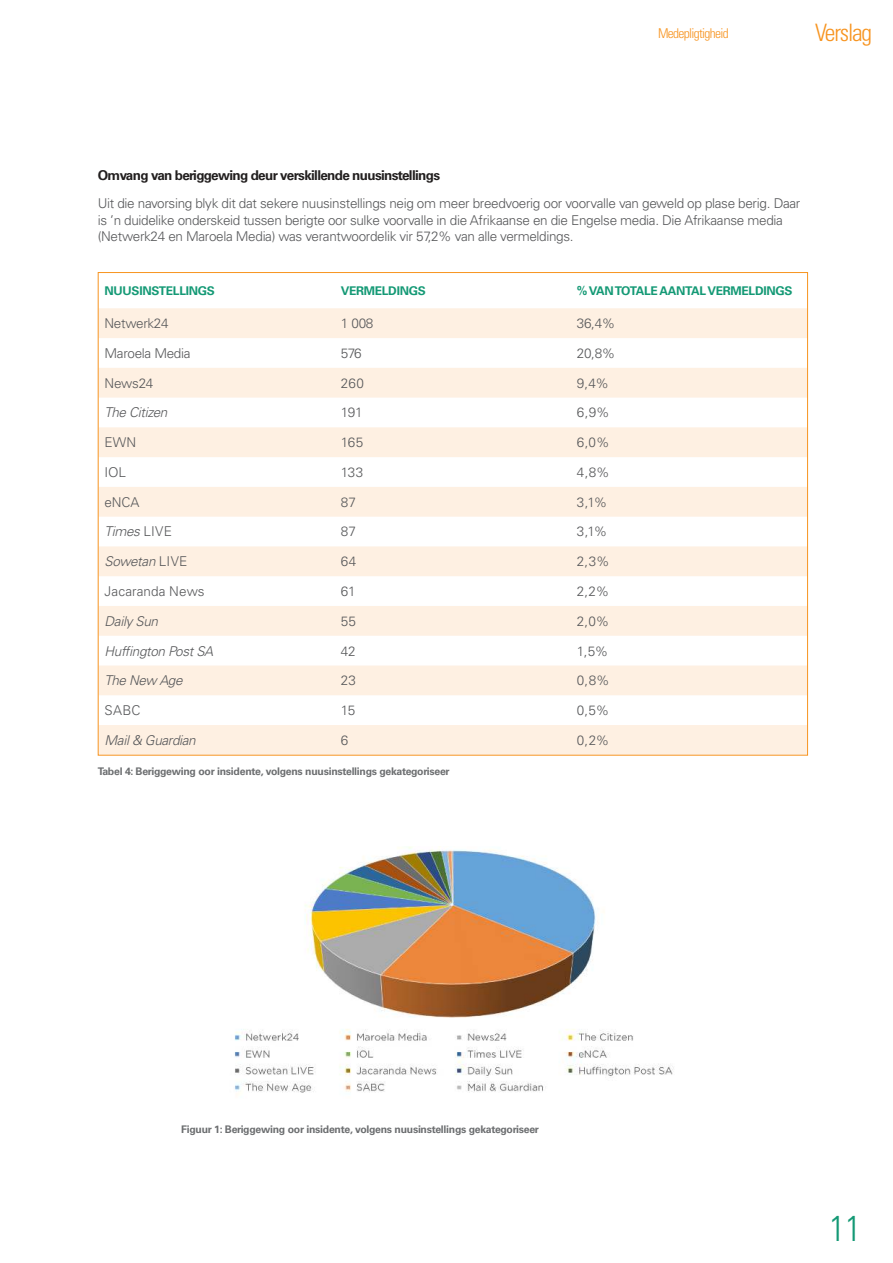
<style>
.page{position:relative;width:893px;height:1263px;background:#fff}
.page>*{position:absolute;margin:0;border:0;box-sizing:border-box;transform-origin:0 0}
.t1{font:300 condensed 36px "Univers LT Std";color:#149975}
.t2{font:300 condensed 24px "Univers LT Std";letter-spacing:-.05em;color:#f79420}
.t3{font:300 13.5px/16.5px "Univers LT Std";letter-spacing:-.025em;color:#57585a}
.t4{font:italic 300 13.5px "Univers LT Std";letter-spacing:-.025em;color:#57585a}
.t5{font:700 13.5px "Univers LT Std";letter-spacing:-.05em;color:#221f1f}
.t6{font:300 condensed 13.5px "Univers LT Std";letter-spacing:-.05em;color:#f79420}
.t7{font:300 13.5px "Univers LT Std";letter-spacing:.005em;color:#57585a}
.t8{font:700 12px "Univers LT Std";letter-spacing:-.025em;color:#149975}
.t9{font:700 10.5px "Univers LT Std";letter-spacing:-.025em;color:#6c6e70}
.s1{font-style:normal}
</style>
<div class="page">
<svg style="left:100px;top:308px;width:706px;height:445px;fill:#fef0e2"></svg>
<img style="left:234px;top:846px;width:440px;height:247px">
<p class="t6" style="left:658px;top:29px;width:72px">Medepligtigheid</p>
<h2 class="t2" style="left:815px;top:24px;width:59px">Verslag</h2>
<p class="t5" style="left:98px;top:170px;width:344px">Omvang van beriggewing deur verskillende nuusinstellings</p>
<p class="t3" style="left:98px;top:197px;width:704px">Uit die navorsing blyk dit dat sekere nuusinstellings neig om meer breedvoerig oor voorvalle van geweld op plase berig. Daar is ’n duidelike onderskeid tussen berigte oor sulke voorvalle in die Afrikaanse en die Engelse media. Die Afrikaanse media (Netwerk24 en Maroela Media) was verantwoordelik vir 57,2% van alle vermeldings.</p>
<p class="t8" style="left:105px;top:286px;width:112px">NUUSINSTELLINGS</p>
<p class="t8" style="left:341px;top:286px;width:87px">VERMELDINGS</p>
<p class="t8" style="left:577px;top:286px;width:217px">% VAN TOTALE AANTAL VERMELDINGS</p>
<p class="t3" style="left:105px;top:316px;width:66px">Netwerk24</p>
<p class="t3" style="left:341px;top:316px;width:34px">1 008</p>
<p class="t3" style="left:577px;top:316px;width:40px">36,4%</p>
<p class="t3" style="left:105px;top:346px;width:87px">Maroela Media</p>
<p class="t3" style="left:341px;top:346px;width:22px">576</p>
<p class="t3" style="left:577px;top:346px;width:40px">20,8%</p>
<p class="t3" style="left:105px;top:376px;width:50px">News24</p>
<p class="t3" style="left:341px;top:376px;width:25px">260</p>
<p class="t3" style="left:577px;top:376px;width:33px">9,4%</p>
<p class="t4" style="left:105px;top:407px;width:64px">The Citizen</p>
<p class="t3" style="left:341px;top:405px;width:24px">191</p>
<p class="t3" style="left:577px;top:405px;width:34px">6,9%</p>
<p class="t3" style="left:105px;top:435px;width:33px">EWN</p>
<p class="t3" style="left:341px;top:435px;width:24px">165</p>
<p class="t3" style="left:577px;top:435px;width:34px">6,0%</p>
<p class="t3" style="left:105px;top:465px;width:23px">IOL</p>
<p class="t3" style="left:341px;top:465px;width:24px">133</p>
<p class="t3" style="left:577px;top:465px;width:34px">4,8%</p>
<p class="t3" style="left:105px;top:495px;width:37px">eNCA</p>
<p class="t3" style="left:341px;top:495px;width:17px">87</p>
<p class="t3" style="left:577px;top:495px;width:32px">3,1%</p>
<p class="t4" style="left:105px;top:526px;width:69px">Times <span class="s1">LIVE</span></p>
<p class="t3" style="left:341px;top:524px;width:17px">87</p>
<p class="t3" style="left:577px;top:524px;width:32px">3,1%</p>
<p class="t4" style="left:105px;top:556px;width:85px">Sowetan <span class="s1">LIVE</span></p>
<p class="t3" style="left:341px;top:554px;width:17px">64</p>
<p class="t3" style="left:577px;top:554px;width:34px">2,3%</p>
<p class="t7" style="left:105px;top:586px;width:102px">Jacaranda News</p>
<p class="t3" style="left:341px;top:584px;width:16px">61</p>
<p class="t3" style="left:577px;top:584px;width:34px">2,2%</p>
<p class="t4" style="left:105px;top:616px;width:55px">Daily Sun</p>
<p class="t3" style="left:341px;top:614px;width:17px">55</p>
<p class="t3" style="left:577px;top:614px;width:34px">2,0%</p>
<p class="t4" style="left:105px;top:645px;width:110px">Huffington Post SA</p>
<p class="t3" style="left:341px;top:644px;width:17px">42</p>
<p class="t3" style="left:577px;top:644px;width:33px">1,5%</p>
<p class="t4" style="left:105px;top:675px;width:80px">The New Age</p>
<p class="t3" style="left:341px;top:673px;width:17px">23</p>
<p class="t3" style="left:577px;top:673px;width:34px">0,8%</p>
<p class="t3" style="left:105px;top:703px;width:38px">SABC</p>
<p class="t3" style="left:341px;top:703px;width:16px">15</p>
<p class="t3" style="left:577px;top:703px;width:34px">0,5%</p>
<p class="t4" style="left:105px;top:735px;width:93px">Mail &amp; Guardian</p>
<p class="t3" style="left:341px;top:733px;width:9px">6</p>
<p class="t3" style="left:577px;top:733px;width:34px">0,2%</p>
<p class="t9" style="left:98px;top:767px;width:353px">Tabel 4: Beriggewing oor insidente, volgens nuusinstellings gekategoriseer</p>
<p class="t9" style="left:181px;top:1125px;width:359px">Figuur 1: Beriggewing oor insidente, volgens nuusinstellings gekategoriseer</p>
<h1 class="t1" style="left:829px;top:1208px;width:33px">11</h1>
</div>
